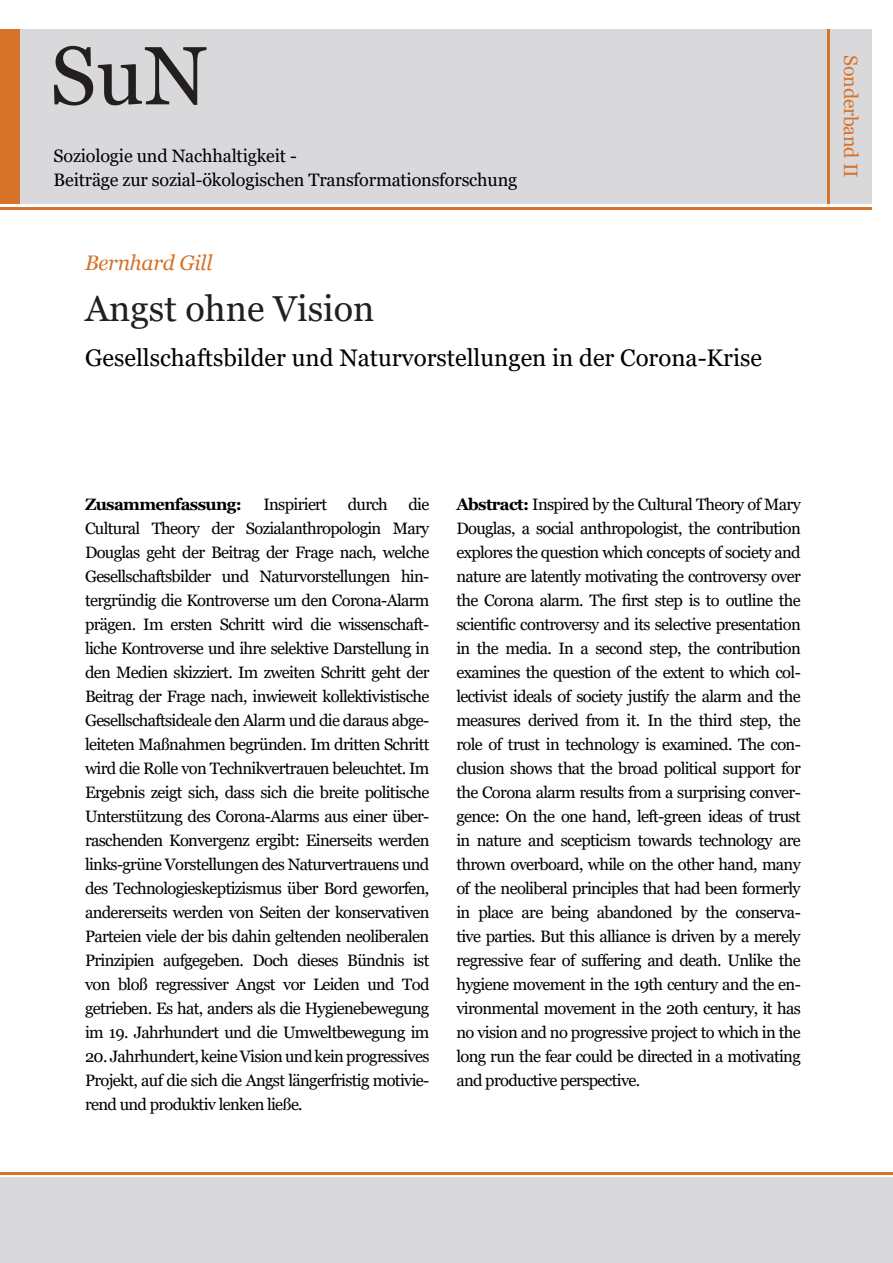
<style>
.page{position:relative;width:893px;height:1263px;background:#fff}
.page>*{position:absolute;margin:0;border:0;box-sizing:border-box;transform-origin:0 0}
.SuN{font:82.5px "Georgia";color:#231f20}
.t1{font:36px "Georgia";color:#231f20}
.Untertitel{font:24px "Georgia";color:#000002}
.Autoren{font:italic 21px "Georgia";letter-spacing:-.01em;color:#d67329}
.Ausgabe{font:19.5px "Georgia";letter-spacing:-.01em;color:#d67329}
.Soziologie_und_Nachh{font:18px/24px "Georgia";letter-spacing:-.01em;color:#000002}
.Abstract{font:16.5px/24px "Georgia";letter-spacing:-.04em;color:#000;text-align:justify}
.Abstract-2{font:700 16.5px "Georgia";letter-spacing:-.04em;color:#000}
.s1{font-weight:700}
</style>
<div class="page">
<div style="left:0;top:29px;width:872px;height:175px;background:#d9d9db"></div>
<div style="left:0;top:29px;width:19px;height:175px;background:#d67329"></div>
<hr style="left:827px;top:29px;width:2px;height:175px;background:#d67329">
<div style="left:0;top:1178px;width:893px;height:85px;background:#d9d9db"></div>
<hr style="left:0;top:1172px;width:893px;height:3px;background:#d67329">
<hr style="left:0;top:208px;width:872px;height:2px;background:#d67329">
<p class="SuN" style="left:50px;top:26px;width:158px">SuN</p>
<p class="Soziologie_und_Nachh" style="left:54px;top:144px;width:465px">Soziologie und Nachhaltigkeit -<br>Beiträge zur sozial-ökologischen Transformationsforschung</p>
<p class="Autoren" style="left:85px;top:250px;width:129px">Bernhard Gill</p>
<p class="t1" style="left:85px;top:287px;width:291px">Angst ohne Vision</p>
<p class="Untertitel" style="left:85px;top:343px;width:679px">Gesellschaftsbilder und Naturvorstellungen in der Corona-Krise</p>
<p class="Ausgabe" style="left:862px;top:55px;width:124px;rotate:90deg">Sonderband II</p>
<p class="Abstract" style="left:85px;top:493px;width:346px;text-indent:178px">Inspiriert durch die Cultural Theory der Sozialanthropologin Mary Douglas geht der Beitrag der Frage nach, welche Gesellschaftsbilder und Naturvorstellungen hin&shy;tergründig die Kontroverse um den Corona-Alarm prägen. Im ersten Schritt wird die wissenschaft&shy;liche Kontroverse und ihre selektive Darstellung in den Medien skizziert. Im zweiten Schritt geht der Beitrag der Frage nach, inwieweit kollektivistische Gesellschaftsideale den Alarm und die daraus abge&shy;leiteten Maßnahmen begründen. Im dritten Schritt wird die Rolle von Technikvertrauen beleuchtet. Im Ergebnis zeigt sich, dass sich die breite politische Unterstützung des Corona-Alarms aus einer über&shy;raschenden Konvergenz ergibt: Einerseits werden links-grüne Vorstellungen des Naturvertrauens und des Technologieskeptizismus über Bord geworfen, andererseits werden von Seiten der konservativen Parteien viele der bis dahin geltenden neoliberalen Prinzipien aufgegeben. Doch dieses Bündnis ist von bloß regressiver Angst vor Leiden und Tod getrieben. Es hat, anders als die Hygienebewegung im 19. Jahrhundert und die Umweltbewegung im</p>
<p class="Abstract" style="left:85px;top:1045px;width:346px">20. Jahrhundert, keine Vision und kein progressives Projekt, auf die sich die Angst längerfristig motivie&shy;rend und produktiv lenken ließe.</p>
<p class="Abstract-2" style="left:85px;top:494px;width:158px">Zusammenfassung:</p>
<p class="Abstract" style="left:456px;top:493px;width:346px"><span class="s1">Abstract:</span> Inspired by the Cultural Theory of Mary Douglas, a social anthropologist, the contribution explores the question which concepts of society and nature are latently motivating the controversy over the Corona alarm. The first step is to outline the scientific controversy and its selective presentation in the media. In a second step, the contribution examines the question of the extent to which col&shy;lectivist ideals of society justify the alarm and the measures derived from it. In the third step, the role of trust in technology is examined. The con&shy;clusion shows that the broad political support for the Corona alarm results from a surprising conver&shy;gence: On the one hand, left-green ideas of trust in nature and scepticism towards technology are thrown overboard, while on the other hand, many of the neoliberal principles that had been formerly in place are being abandoned by the conserva&shy;tive parties. But this alliance is driven by a merely regressive fear of suffering and death. Unlike the hygiene movement in the 19th century and the en&shy;vironmental movement in the 20th century, it has no vision and no progressive project to which in the long run the fear could be directed in a motivating and productive perspective.</p>
</div>
